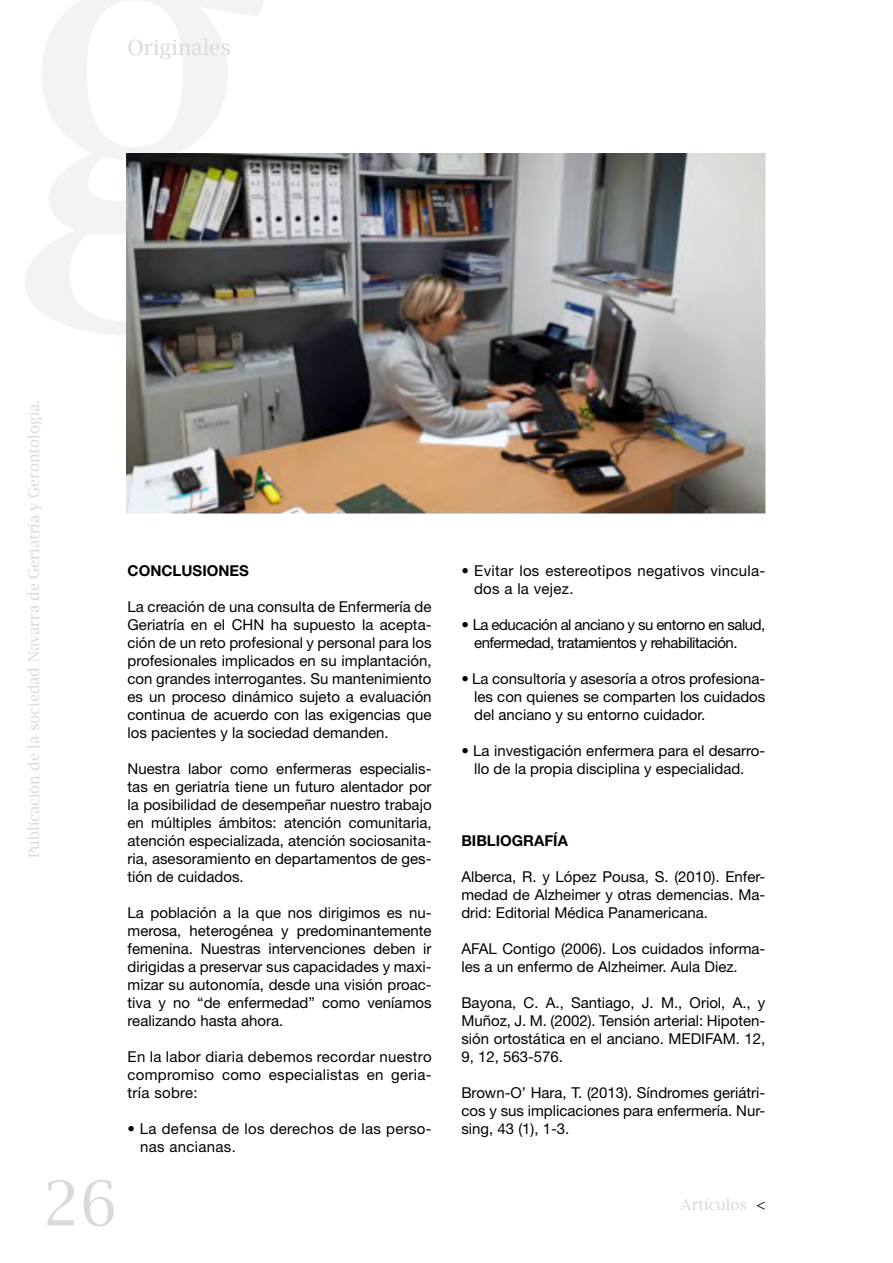
<style>
.page{position:relative;width:893px;height:1263px;background:#fff}
.page>*{position:absolute;margin:0;border:0;box-sizing:border-box;transform-origin:0 0}
.t1{font:61.5px "Lucida Bright";color:#dadada}
.t2{font:21px "Lucida Bright";color:#dadada}
.t3{font:15px/18px "Helvetica Neue LT Std";color:#000;text-align:justify}
.t4{font:15px/18px "Helvetica Neue LT Std";letter-spacing:.02em;color:#000}
.t5{font:15px/18px "Helvetica Neue LT Std";letter-spacing:-.03em;color:#000}
.t6{font:15px "Lucida Bright";color:#dadada}
.t7{font:700 15px "Helvetica Neue LT Std";color:#000}
.s1{color:#000}
</style>
<div class="page">
<img style="left:126px;top:153px;width:639px;height:360px">
<h2 class="t2" style="left:128px;top:36px;width:105px">Originales</h2>
<p class="t6" style="left:25px;top:858px;width:460px;rotate:-90deg">Publicación de la sociedad Navarra de Geriatría y Gerontología.</p>
<h1 class="t1" style="left:43px;top:1168px;width:76px">26</h1>
<p class="t7" style="left:128px;top:561px;width:123px">CONCLUSIONES</p>
<p class="t3" style="left:128px;top:597px;width:306px">La creación de una consulta de Enfermería de Geriatría en el CHN ha supuesto la acepta&shy;ción de un reto profesional y personal para los profesionales implicados en su implantación, con grandes interrogantes. Su mantenimiento es un proceso dinámico sujeto a evaluación continua de acuerdo con las exigencias que los pacientes y la sociedad demanden.</p>
<p class="t3" style="left:128px;top:759px;width:306px">Nuestra labor como enfermeras especialis&shy;tas en geriatría tiene un futuro alentador por la posibilidad de desempeñar nuestro trabajo en múltiples ámbitos: atención comunitaria, atención especializada, atención sociosanita&shy;ria, asesoramiento en departamentos de ges&shy;tión de cuidados.</p>
<p class="t3" style="left:128px;top:903px;width:306px">La población a la que nos dirigimos es nu&shy;merosa, heterogénea y predominantemente femenina. Nuestras intervenciones deben ir dirigidas a preservar sus capacidades y maxi&shy;mizar su autonomía, desde una visión proac&shy;tiva y no “de enfermedad” como veníamos realizando hasta ahora.</p>
<p class="t3" style="left:128px;top:1047px;width:306px">En la labor diaria debemos recordar nuestro compromiso como especialistas en geria&shy;tría sobre:</p>
<p class="t4" style="left:140px;top:1119px;width:293px;text-indent:-13px">• La defensa de los derechos de las perso&shy;nas ancianas.</p>
<p class="t4" style="left:474px;top:561px;width:293px;text-indent:-13px">• Evitar los estereotipos negativos vincula&shy;dos a la vejez.</p>
<p class="t5" style="left:474px;top:615px;width:293px;text-indent:-13px">• La educación al anciano y su entorno en salud, enfermedad, tratamientos y rehabilitación.</p>
<p class="t3" style="left:474px;top:669px;width:293px;text-indent:-13px">• La consultoría y asesoría a otros profesiona&shy;les con quienes se comparten los cuidados del anciano y su entorno cuidador.</p>
<p class="t3" style="left:461px;top:741px;width:306px;text-align:center">• La investigación enfermera para el desarro&shy;llo de la propia disciplina y especialidad.</p>
<p class="t7" style="left:461px;top:831px;width:108px">BIBLIOGRAFÍA</p>
<p class="t3" style="left:461px;top:867px;width:306px">Alberca, R. y López Pousa, S. (2010). Enfer&shy;medad de Alzheimer y otras demencias. Ma&shy;drid: Editorial Médica Panamericana.</p>
<p class="t3" style="left:461px;top:939px;width:306px">AFAL Contigo (2006). Los cuidados informa&shy;les a un enfermo de Alzheimer. Aula Diez.</p>
<p class="t3" style="left:461px;top:993px;width:306px">Bayona, C. A., Santiago, J. M., Oriol, A., y Muñoz, J. M. (2002). Tensión arterial: Hipoten&shy;sión ortostática en el anciano. MEDIFAM. 12, 9, 12, 563-576.</p>
<p class="t3" style="left:461px;top:1083px;width:306px">Brown-O’ Hara, T. (2013). Síndromes geriátri&shy;cos y sus implicaciones para enfermería. Nur&shy;sing, 43 (1), 1-3.</p>
<p class="t6" style="left:680px;top:1196px;width:86px">Artículos <span class="s1">&lt;</span></p>
</div>
